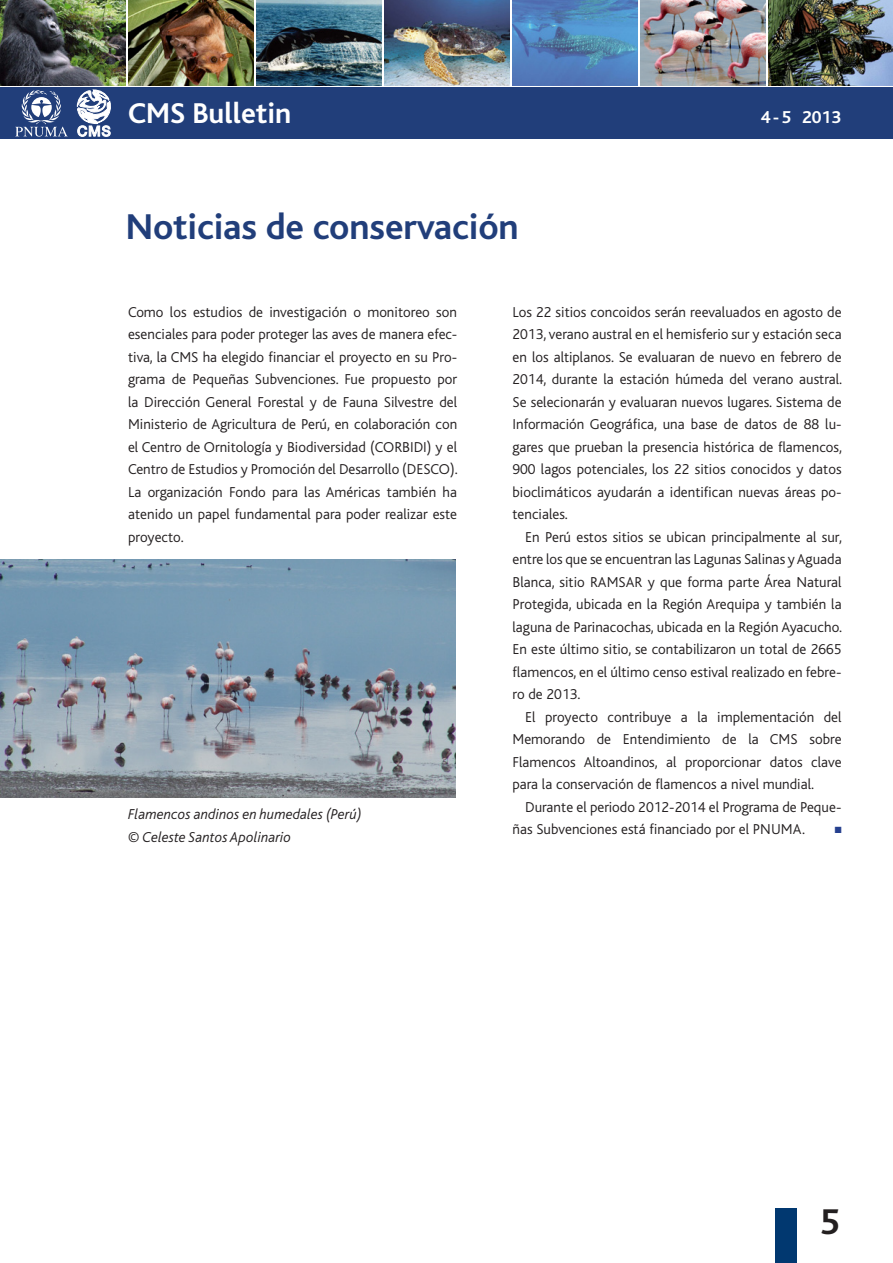
<style>
.page{position:relative;width:893px;height:1263px;background:#fff}
.page>*{position:absolute;margin:0;border:0;box-sizing:border-box;transform-origin:0 0}
.t1{font:700 37.5px "Bliss";letter-spacing:-.005em;color:#213e7a}
.t2{font:700 37.5px "Bliss";color:#231f20}
.t3{font:700 30px "Bliss";color:#fff}
.t4{font:700 18px "Bliss";color:#fff}
.Body_CMS_Newsletter{font:300 15px/22.5px "Bliss";color:#231f20;text-align:justify}
.t5{font:italic 300 15px/22.5px "Bliss";color:#231f20}
.Body_CMS_Newsletter-2{font:9px "Zapf Dingbats ITC";color:#253f8e}
</style>
<div class="page">
<div style="left:776px;top:1209px;width:21px;height:54px;background:#013870"></div>
<img style="left:128px;top:0;width:126px;height:85px">
<img style="left:0;top:0;width:125px;height:85px">
<img style="left:640px;top:0;width:126px;height:85px">
<img style="left:256px;top:0;width:126px;height:85px">
<img style="left:384px;top:0;width:126px;height:85px">
<img style="left:512px;top:0;width:126px;height:85px">
<img style="left:768px;top:0;width:125px;height:85px">
<div style="left:0;top:88px;width:893px;height:51px;background:#213e7a"></div>
<svg style="left:77px;top:90px;width:34px;height:47px"></svg>
<svg style="left:15px;top:90px;width:53px;height:47px"></svg>
<img style="left:1px;top:559px;width:454px;height:239px">
<h2 class="t3" style="left:128px;top:98px;width:165px">CMS Bulletin</h2>
<p class="t4" style="left:761px;top:108px;width:82px">4-5 2013</p>
<h1 class="t1" style="left:126px;top:207px;width:394px">Noticias de conservación</h1>
<p class="Body_CMS_Newsletter" style="left:128px;top:301px;width:331px">Como los estudios de investigación o monitoreo son esenciales para poder proteger las aves de manera efec&shy;tiva, la CMS ha elegido financiar el proyecto en su Pro&shy;grama de Pequeñas Subvenciones. Fue propuesto por la Dirección General Forestal y de Fauna Silvestre del Ministerio de Agricultura de Perú, en colaboración con el Centro de Ornitología y Biodiversidad (CORBIDI) y el Centro de Estudios y Promoción del Desarrollo (DESCO).<br>La organización Fondo para las Américas también ha atenido un papel fundamental para poder realizar este proyecto.</p>
<p class="Body_CMS_Newsletter" style="left:512px;top:301px;width:331px">Los 22 sitios concoidos serán reevaluados en agosto de 2013, verano austral en el hemisferio sur y estación seca en los altiplanos. Se evaluaran de nuevo en febrero de 2014, durante la estación húmeda del verano austral.<br>Se selecionarán y evaluaran nuevos lugares. Sistema de Información Geográfica, una base de datos de 88 lu&shy;gares que prueban la presencia histórica de flamencos, 900 lagos potenciales, los 22 sitios conocidos y datos bioclimáticos ayudarán a identifican nuevas áreas po&shy;tenciales.</p>
<p class="Body_CMS_Newsletter" style="left:512px;top:526px;width:331px;text-indent:13px">En Perú estos sitios se ubican principalmente al sur, entre los que se encuentran las Lagunas Salinas y -Aguada Blanca, sitio RAMSAR y que forma parte Área Natural Protegida, ubicada en la Región Arequipa y también la laguna de Parinacochas, ubicada en la -Región Ayacucho.<br>En este último sitio, se contabilizaron un total de 2665 flamencos, en el último censo estival realizado en febre&shy;ro de 2013.</p>
<p class="Body_CMS_Newsletter" style="left:512px;top:706px;width:331px;text-indent:13px">El proyecto contribuye a la implementación del Memorando de Entendimiento de la CMS sobre Flamencos Altoandinos, al proporcionar datos clave para la conservación de flamencos a nivel mundial.</p>
<p class="Body_CMS_Newsletter" style="left:512px;top:796px;width:331px;text-indent:13px">Durante el periodo 2012-2014 el Programa de Peque&shy;ñas Subvenciones está financiado por el PNUMA.</p>
<p class="t5" style="left:128px;top:803px;width:235px">Flamencos andinos en humedales (Perú) © Celeste Santos Apolinario</p>
<p class="Body_CMS_Newsletter-2" style="left:835px;top:825px;width:8px">■</p>
<h1 class="t2" style="left:819px;top:1202px;width:22px">5</h1>
</div>
